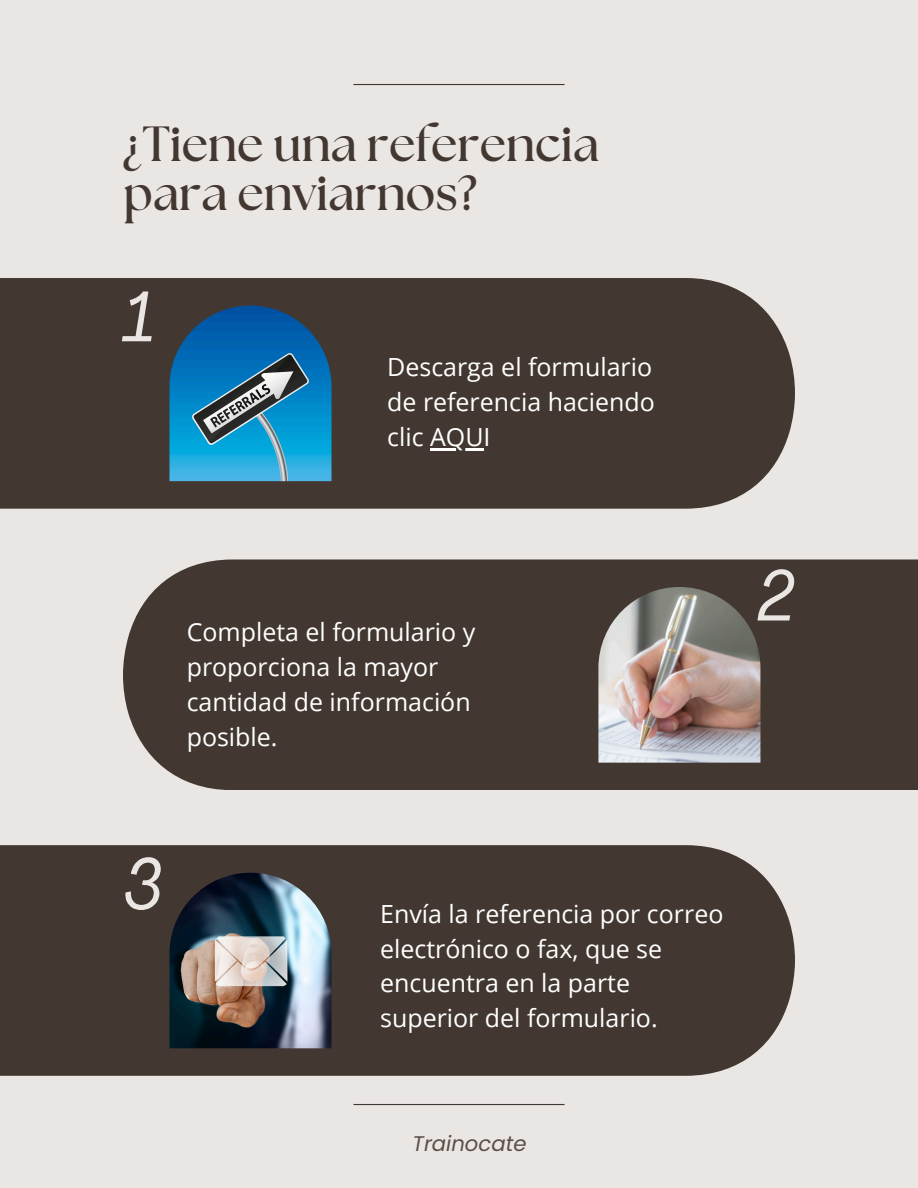
<style>
.page{position:relative;width:918px;height:1188px;background:#eae6e3}
.page>*{position:absolute;margin:0;border:0;box-sizing:border-box;transform-origin:0 0}
.t1{font:italic 70.5px "Agrandir";color:#eae6e3}
.t2{font:700 49.35px/48.8px "The Seasons";color:#433831}
.t3{font:25.05px/34.8px "Open Sans";color:#fff}
.t4{font:italic 21.15px "Poppins";color:#5b4f47}
</style>
<div class="page">
<div style="left:0;top:278px;width:795px;height:231px;background:#433831"></div>
<img style="left:169px;top:306px;width:163px;height:175px">
<div style="left:123px;top:559px;width:795px;height:231px;background:#433831"></div>
<div style="left:0;top:845px;width:795px;height:231px;background:#433831"></div>
<img style="left:598px;top:587px;width:162px;height:176px">
<img style="left:169px;top:873px;width:163px;height:175px">
<hr style="left:430px;top:448px;width:16px;height:3px;background:#fff">
<hr style="left:446px;top:448px;width:38px;height:3px;background:#fff">
<hr style="left:353px;top:84px;width:212px;height:1px;background:#433831">
<hr style="left:353px;top:1104px;width:212px;height:1px;background:#433831">
<p class="t2" style="left:123px;top:122px;width:478px">¿Tiene una referencia para enviarnos?</p>
<p class="t1" style="left:123px;top:288px;width:33px">1</p>
<h2 class="t3" style="left:387px;top:349px;width:269px;text-align:justify">Descarga el formulario de referencia haciendo clic AQUI</h2>
<h2 class="t3" style="left:187px;top:614px;width:290px">Completa el formulario y proporciona la mayor cantidad de información posible.</h2>
<p class="t1" style="left:757px;top:568px;width:40px">2</p>
<p class="t1" style="left:123px;top:856px;width:41px">3</p>
<p class="t3" style="left:380px;top:896px;width:345px">Envía la referencia por correo electrónico o fax, que se encuentra en la parte superior del formulario.</p>
<p class="t4" style="left:413px;top:1128px;width:115px">Trainocate</p>
</div>
